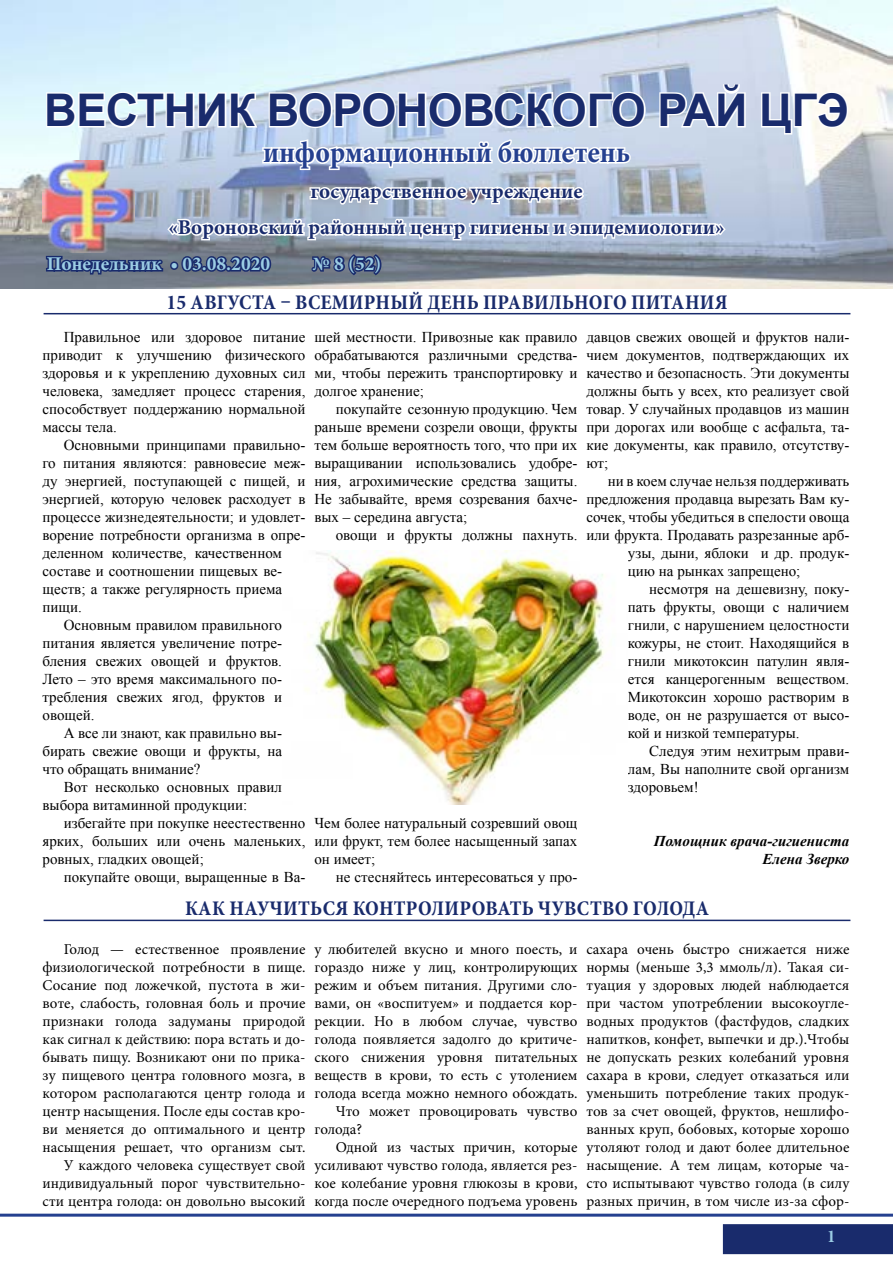
<style>
.page{position:relative;width:893px;height:1263px;background:#fff}
.page>*{position:absolute;margin:0;border:0;box-sizing:border-box;transform-origin:0 0}
.t1{font:700 45px "Arial";letter-spacing:-.01em;color:#192b6c}
.t2{font:700 condensed 30px "Minion Pro";color:#25408f}
.t3{font:700 21px/36px "Minion Pro";color:#192b6c;text-align:center}
.t4{font:700 condensed 21px "Minion Pro";letter-spacing:.01em;color:#192b6c}
.t5{font:700 19.5px "Minion Pro";color:#9ccde4}
.t6{font:700 condensed 18px "Minion Pro";color:#9ccde4}
.t7{font:15px/18px "Times New Roman";color:#000;text-align:justify}
.t8{font:15px/18px "Minion Pro";color:#000;text-align:right}
.t9{font:italic 700 15px/18px "Times New Roman";color:#000;text-align:right}
</style>
<div class="page">
<div style="left:723px;top:1224px;width:170px;height:30px;background:#192b6c"></div>
<img style="left:0;top:0;width:893px;height:288px">
<hr style="left:0;top:1214px;width:893px;height:3px;background:#25408f">
<svg style="left:759px;top:90px;width:91px;height:46px"></svg>
<svg style="left:44px;top:0;width:703px;height:551px"></svg>
<hr style="left:44px;top:313px;width:806px;height:1px;background:#192b6c">
<img style="left:305px;top:551px;width:300px;height:253px">
<hr style="left:44px;top:920px;width:806px;height:1px;background:#192b6c">
<h1 class="t1" style="left:44px;top:80px;width:806px">ВЕСТНИК ВОРОНОВСКОГО РАЙ ЦГЭ</h1>
<h2 class="t2" style="left:263px;top:132px;width:368px">информационный бюллетень</h2>
<h3 class="t3" style="left:168px;top:173px;width:558px">государственное учреждение<br>«Вороновский районный центр гигиены и эпидемиологии»</h3>
<h3 class="t5" style="left:47px;top:250px;width:225px">Понедельник • 03.08.2020</h3>
<h3 class="t5" style="left:313px;top:250px;width:70px">№ 8 (52)</h3>
<h3 class="t4" style="left:166px;top:287px;width:563px">15 августа – Всемирный день правильного питания</h3>
<p class="t7" style="left:43px;top:328px;width:264px;text-indent:21px">Правильное или здоровое питание приводит к улучшению физического здоровья и к укреплению духовных сил человека, замедляет процесс старения, способствует поддержанию нормальной массы тела.</p>
<p class="t7" style="left:64px;top:436px;width:243px">Основными принципами правильно-</p>
<p class="t7" style="left:43px;top:454px;width:264px">го питания являются: равновесие меж-</p>
<p class="t7" style="left:43px;top:472px;width:264px">ду энергией, поступающей с пищей, и</p>
<p class="t7" style="left:43px;top:490px;width:264px">энергией, которую человек расходует в</p>
<p class="t7" style="left:43px;top:508px;width:264px">процессе жизнедеятельности; и удовлет-</p>
<p class="t7" style="left:43px;top:526px;width:264px">ворение потребности организма в опре-</p>
<p class="t7" style="left:43px;top:544px;width:241px">деленном количестве, качественном</p>
<p class="t7" style="left:43px;top:562px;width:241px">составе и соотношении пищевых ве-</p>
<p class="t7" style="left:43px;top:580px;width:241px">ществ; а также регулярность приема</p>
<p class="t7" style="left:43px;top:598px;width:41px">пищи.</p>
<p class="t7" style="left:64px;top:616px;width:220px">Основным правилом правильного</p>
<p class="t7" style="left:43px;top:634px;width:241px">питания является увеличение потре-</p>
<p class="t7" style="left:43px;top:652px;width:241px">бления свежих овощей и фруктов.</p>
<p class="t7" style="left:43px;top:670px;width:241px">Лето – это время максимального по-</p>
<p class="t7" style="left:43px;top:688px;width:241px">требления свежих ягод, фруктов и</p>
<p class="t7" style="left:43px;top:706px;width:53px">овощей.</p>
<p class="t7" style="left:64px;top:724px;width:220px">А все ли знают, как правильно вы-</p>
<p class="t7" style="left:43px;top:742px;width:241px">бирать свежие овощи и фрукты, на</p>
<p class="t7" style="left:43px;top:760px;width:159px">что обращать внимание?</p>
<p class="t7" style="left:64px;top:778px;width:220px">Вот несколько основных правил</p>
<p class="t7" style="left:43px;top:796px;width:206px">выбора витаминной продукции:</p>
<p class="t7" style="left:64px;top:814px;width:243px">избегайте при покупке неестественно</p>
<p class="t7" style="left:43px;top:832px;width:264px">ярких, больших или очень маленьких,</p>
<p class="t7" style="left:43px;top:850px;width:163px">ровных, гладких овощей;</p>
<p class="t7" style="left:64px;top:868px;width:243px">покупайте овощи, выращенные в Ва-</p>
<h2 class="t2" style="left:263px;top:96px;width:368px">информационный бюллетень</h2>
<h3 class="t3" style="left:310px;top:137px;width:274px">государственное учреждение</h3>
<p class="t6" style="left:47px;top:252px;width:78px">04.04.2016</p>
<p class="t6" style="left:151px;top:252px;width:139px">Пилотный выпуск</p>
<p class="t7" style="left:586px;top:328px;width:264px">давцов свежих овощей и фруктов нали&shy;чием документов, подтверждающих их качество и безопасность. Эти документы должны быть у всех, кто реализует свой товар. У случайных продавцов из машин при дорогах или вообще с асфальта, та&shy;кие документы, как правило, отсутству&shy;ют;</p>
<p class="t7" style="left:608px;top:472px;width:243px">ни в коем случае нельзя поддерживать</p>
<p class="t7" style="left:586px;top:490px;width:264px">предложения продавца вырезать Вам ку-</p>
<p class="t7" style="left:586px;top:508px;width:264px">сочек, чтобы убедиться в спелости овоща</p>
<p class="t7" style="left:586px;top:526px;width:264px">или фрукта. Продавать разрезанные арб-</p>
<p class="t7" style="left:628px;top:544px;width:223px">узы, дыни, яблоки и др. продук-</p>
<p class="t7" style="left:628px;top:562px;width:174px">цию на рынках запрещено;</p>
<p class="t7" style="left:649px;top:580px;width:202px">несмотря на дешевизну, поку-</p>
<p class="t7" style="left:628px;top:598px;width:223px">пать фрукты, овощи с наличием</p>
<p class="t7" style="left:628px;top:616px;width:223px">гнили, с нарушением целостности</p>
<p class="t7" style="left:628px;top:634px;width:223px">кожуры, не стоит. Находящийся в</p>
<p class="t7" style="left:628px;top:652px;width:223px">гнили микотоксин патулин явля-</p>
<p class="t7" style="left:628px;top:670px;width:223px">ется канцерогенным веществом.</p>
<p class="t7" style="left:628px;top:688px;width:223px">Микотоксин хорошо растворим в</p>
<p class="t7" style="left:628px;top:706px;width:223px">воде, он не разрушается от высо-</p>
<p class="t7" style="left:628px;top:724px;width:173px">кой и низкой температуры.</p>
<p class="t7" style="left:649px;top:742px;width:202px">Следуя этим нехитрым прави-</p>
<p class="t7" style="left:628px;top:760px;width:223px">лам, Вы наполните свой организм</p>
<p class="t7" style="left:628px;top:778px;width:72px">здоровьем!</p>
<p class="t7" style="left:314px;top:328px;width:264px">шей местности. Привозные как правило обрабатываются различными средства&shy;ми, чтобы пережить транспортировку и долгое хранение;</p>
<p class="t7" style="left:314px;top:400px;width:264px;text-indent:21px">покупайте сезонную продукцию. Чем раньше времени созрели овощи, фрукты тем больше вероятность того, что при их выращивании использовались удобре&shy;ния, агрохимические средства защиты.<br>Не забывайте, время созревания бахче&shy;вых – середина августа;</p>
<p class="t7" style="left:336px;top:526px;width:243px">овощи и фрукты должны пахнуть.</p>
<p class="t7" style="left:314px;top:814px;width:264px">Чем более натуральный созревший овощ или фрукт, тем более насыщенный запах он имеет;</p>
<p class="t7" style="left:336px;top:868px;width:243px">не стесняйтесь интересоваться у про-</p>
<p class="t9" style="left:654px;top:832px;width:197px">Помощник врача-гигиениста<br>Елена Зверко</p>
<h3 class="t4" style="left:185px;top:894px;width:525px">Как научиться контролировать чувство голода</h3>
<p class="t8" style="left:43px;top:940px;width:264px">Голод — естественное проявление физиологической потребности в пище.<br>Сосание под ложечкой, пустота в жи&shy;воте, слабость, головная боль и прочие признаки голода задуманы природой как сигнал к действию: пора встать и до&shy;бывать пищу. Возникают они по прика&shy;зу пищевого центра головного мозга, в котором располагаются центр голода и центр насыщения. После еды состав кро&shy;ви меняется до оптимального и центр насыщения решает, что организм сыт.<br>У каждого человека существует свой индивидуальный порог чувствительно&shy;сти центра голода: он довольно высокий</p>
<p class="t8" style="left:314px;top:940px;width:264px">у любителей вкусно и много поесть, и</p>
<p class="t8" style="left:586px;top:940px;width:264px;text-align:justify">сахара очень быстро снижается ниже нормы (меньше 3,3 ммоль/л). Такая си&shy;туация у здоровых людей наблюдается при частом употреблении высокоугле&shy;водных продуктов (фастфудов, сладких напитков, конфет, выпечки и др.).Чтобы не допускать резких колебаний уровня сахара в крови, следует отказаться или уменьшить потребление таких продук&shy;тов за счет овощей, фруктов, нешлифо&shy;ванных круп, бобовых, которые хорошо утоляют голод и дают более длительное насыщение. А тем лицам, которые ча&shy;сто испытывают чувство голода (в силу разных причин, в том числе из-за сфор-</p>
<p class="t8" style="left:314px;top:958px;width:264px">гораздо ниже у лиц, контролирующих</p>
<p class="t8" style="left:314px;top:976px;width:264px">режим и объем питания. Другими сло-</p>
<p class="t8" style="left:314px;top:994px;width:264px">вами, он «воспитуем» и поддается кор-</p>
<p class="t8" style="left:314px;top:1012px;width:264px">рекции. Но в любом случае, чувство</p>
<p class="t8" style="left:314px;top:1030px;width:264px">голода появляется задолго до критиче-</p>
<p class="t8" style="left:314px;top:1048px;width:264px">ского снижения уровня питательных</p>
<p class="t8" style="left:314px;top:1066px;width:264px">веществ в крови, то есть с утолением</p>
<p class="t8" style="left:314px;top:1084px;width:264px">голода всегда можно немного обождать.</p>
<p class="t8" style="left:336px;top:1102px;width:243px">Что может провоцировать чувство</p>
<p class="t8" style="left:314px;top:1120px;width:49px">голода?</p>
<p class="t8" style="left:336px;top:1138px;width:243px">Одной из частых причин, которые</p>
<p class="t8" style="left:314px;top:1156px;width:264px">усиливают чувство голода, является рез-</p>
<p class="t8" style="left:314px;top:1174px;width:264px">кое колебание уровня глюкозы в крови,</p>
<p class="t8" style="left:314px;top:1192px;width:264px">когда после очередного подъема уровень</p>
<p class="t6" style="left:827px;top:1224px;width:10px">1</p>
</div>
